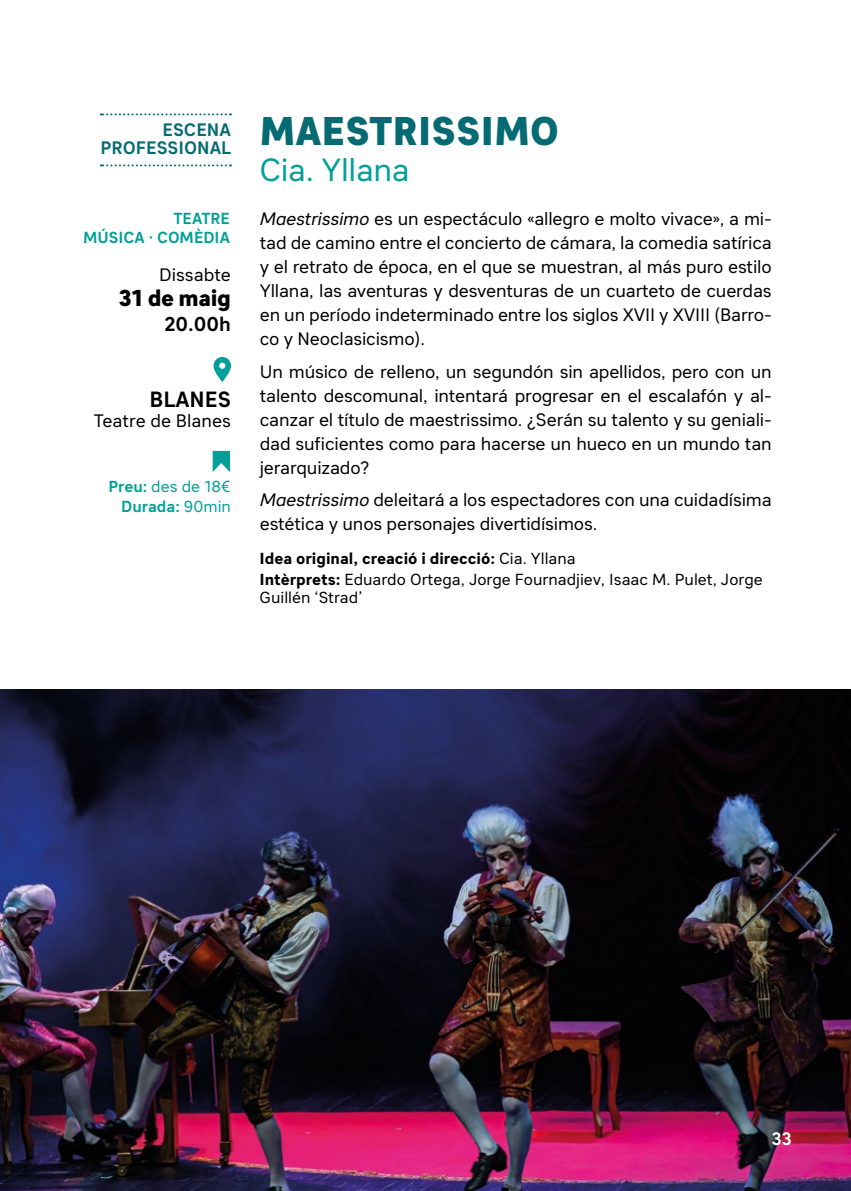
<style>
.page{position:relative;width:851px;height:1191px;background:#fff}
.page>*{position:absolute;margin:0;border:0;box-sizing:border-box;transform-origin:0 0}
.t1{font:800 40px "Sebino";color:#056a72}
.t2{font:32px "Sebino";letter-spacing:-.01em;color:#00a098}
.t3{font:800 23px "Sebino";letter-spacing:-.02em;color:#000}
.t4{font:700 22px "Sebino";color:#000}
.t5{font:700 20px "Sebino";color:#000}
.t6{font:18px/24px "Sebino";letter-spacing:-.01em;color:#000;text-align:justify}
.t7{font:700 18px/18px "Sebino";color:#056a72;text-align:right}
.t8{font:700 18px "Sebino";color:#fff}
.t9{font:16px/20.8px "Sebino";color:#000}
.t10{font:16px/20px "Sebino";color:#00a098;text-align:right}
.t11{font:700 16px/19.2px "Sebino";color:#00a098;text-align:right}
.s1{font-weight:700}
.s2{font-style:italic}
.s3{font-weight:800}
</style>
<div class="page">
<svg style="left:213px;top:357px;width:18px;height:25px"></svg>
<svg style="left:212px;top:451px;width:18px;height:20px"></svg>
<svg style="left:101px;top:113px;width:130px;height:2px"></svg>
<svg style="left:101px;top:164px;width:130px;height:2px"></svg>
<img style="left:0;top:689px;width:850px;height:502px">
<p class="t7" style="left:100px;top:122px;width:132px">ESCENA<br>PROFESSIONAL</p>
<p class="t11" style="left:83px;top:209px;width:148px">TEATRE<br>MÚSICA · COMÈDIA</p>
<p class="t6" style="left:159px;top:263px;width:73px">Dissabte</p>
<p class="t3" style="left:118px;top:285px;width:114px">31 de maig</p>
<p class="t5" style="left:164px;top:313px;width:68px">20.00h</p>
<p class="t4" style="left:150px;top:387px;width:83px">BLANES</p>
<p class="t6" style="left:94px;top:409px;width:138px">Teatre de Blanes</p>
<p class="t10" style="left:108px;top:477px;width:124px"><span class="s1">Preu:</span> des de 18€<br><span class="s1">Durada:</span> 90min</p>
<h1 class="t1" style="left:259px;top:108px;width:301px">MAESTRISSIMO</h1>
<h2 class="t2" style="left:259px;top:152px;width:152px">Cia. Yllana</h2>
<p class="t6" style="left:260px;top:207px;width:513px"><span class="s2">Maestrissimo</span> es un espectáculo «allegro e molto vivace», a mi&shy;tad de camino entre el concierto de cámara, la comedia satírica y el retrato de época, en el que se muestran, al más puro estilo Yllana, las aventuras y desventuras de un cuarteto de cuerdas en un período indeterminado entre los siglos XVII y XVIII (Barro&shy;co y Neoclasicismo).</p>
<p class="t6" style="left:260px;top:360px;width:513px">Un músico de relleno, un segundón sin apellidos, pero con un talento descomunal, intentará progresar en el escalafón y al&shy;canzar el título de maestrissimo. ¿Serán su talento y su geniali&shy;dad suficientes como para hacerse un hueco en un mundo tan jerarquizado?</p>
<p class="t6" style="left:260px;top:488px;width:513px"><span class="s2">Maestrissimo</span> deleitará a los espectadores con una cuidadísima estética y unos personajes divertidísimos.</p>
<p class="t9" style="left:259px;top:549px;width:504px"><span class="s3">Idea original, creació i direcció:</span> Cia. Yllana<br><span class="s3">Intèrprets:</span> Eduardo Ortega, Jorge Fournadjiev, Isaac M. Pulet, Jorge</p>
<p class="t9" style="left:259px;top:588px;width:104px">Guillén ‘Strad’</p>
<p class="t8" style="left:771px;top:1128px;width:22px">33</p>
</div>
